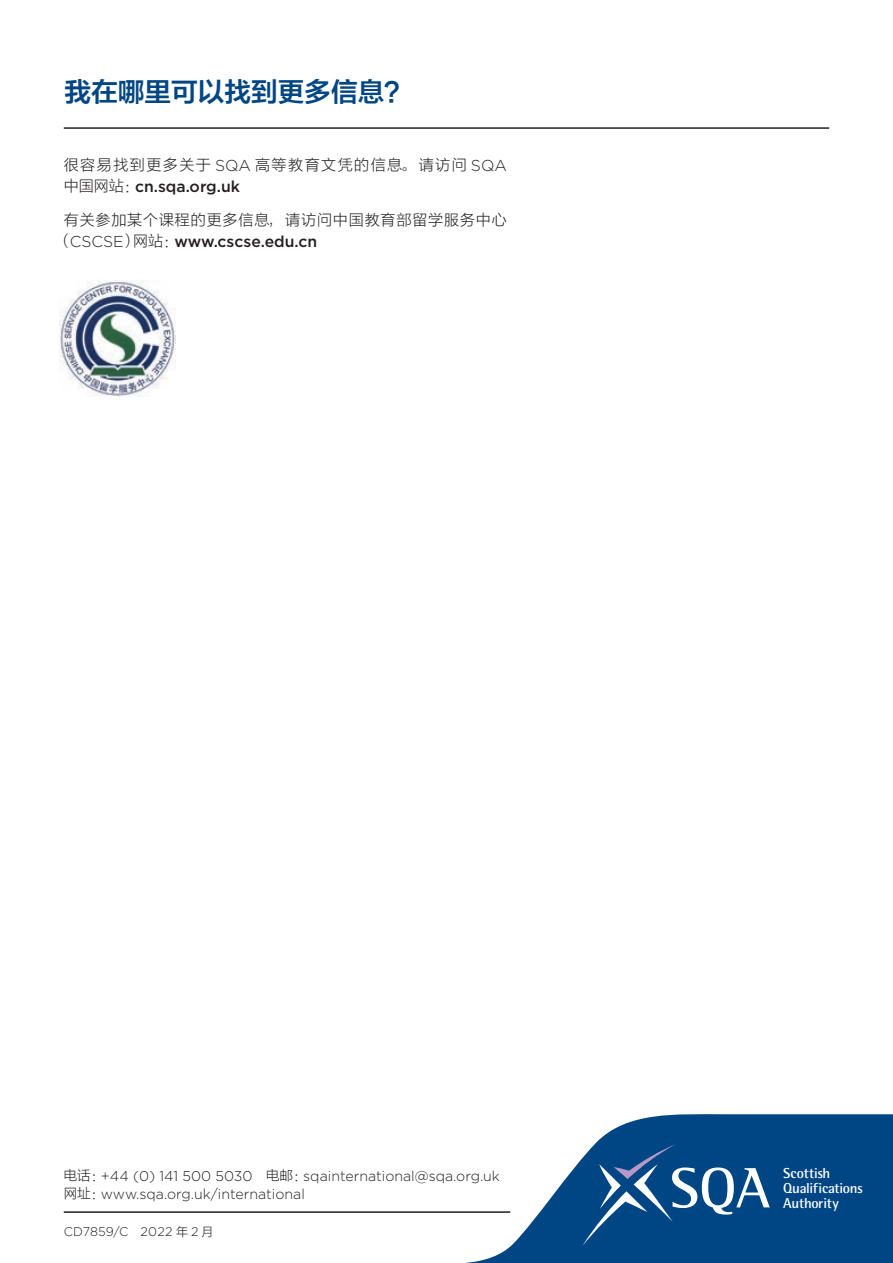
<style>
.page{position:relative;width:893px;height:1263px;background:#fff}
.page>*{position:absolute;margin:0;border:0;box-sizing:border-box;transform-origin:0 0}
.t1{font:26.7px "WA Lan Ting Hei DB1 GBK";color:#004684}
.t2{font:500 15.75px "Gotham";color:#231f20}
.t3{font:15px "WA Lan Ting Hei EL GBK";letter-spacing:.1em;color:#231f20}
.t4{font:15px "WA Lan Ting Hei EL GBK";letter-spacing:.06em;color:#231f20}
.t5{font:700 14.4px/14.5px "Rotis Semi Sans";letter-spacing:-.01em;color:#fff}
.t6{font:300 14.1px/18px "Gotham";color:#231f20}
.t7{font:300 12.6px "Gotham";letter-spacing:.01em;color:#231f20}
.s1{font-family:"Gotham";font-weight:300;font-size:15.75px}
.s2{font-family:"WA Lan Ting Hei EL GBK";font-weight:400;font-size:15px}
.s3{font-weight:300}
.s4{font-family:"WA Lan Ting Hei EL GBK";font-weight:400;font-size:13.5px}
.s5{font-family:"WA Lan Ting Hei EL GBK";font-weight:400;font-size:12px}
</style>
<div class="page">
<img style="left:60px;top:280px;width:115px;height:116px">
<hr style="left:64px;top:127px;width:765px;height:2px;background:#231f20">
<hr style="left:64px;top:1211px;width:446px;height:2px;background:#231f20">
<svg style="left:416px;top:1114px;width:477px;height:149px;fill:#004684"></svg>
<svg style="left:582px;top:1144px;width:188px;height:102px"></svg>
<h1 class="t1" style="left:64px;top:77px;width:348px">我在哪里可以找到更多信息？</h1>
<p class="t3" style="left:64px;top:157px;width:445px">很容易找到更多关于 <span class="s1">SQA</span> 高等教育文凭的信息。请访问 <span class="s1">SQA</span></p>
<p class="t2" style="left:64px;top:177px;width:178px"><span class="s2">中国网站：</span>cn.sqa.org.uk</p>
<p class="t4" style="left:64px;top:211px;width:445px">有关参加某个课程的更多信息，请访问中国教育部留学服务中心</p>
<p class="t2" style="left:55px;top:232px;width:264px"><span class="s2">（</span><span class="s3">CSCSE</span><span class="s2">）网站：</span>www.cscse.edu.cn</p>
<p class="t6" style="left:64px;top:1166px;width:438px"><span class="s4">电话：</span>+44 (0) 141 500 5030 <span class="s4">电邮：</span>sqainternational@sqa.org.uk<span class="s4">网址：</span>www.sqa.org.uk/international</p>
<p class="t5" style="left:783px;top:1166px;width:82px">Scottish<br>Qualifications<br>Authority</p>
<p class="t7" style="left:64px;top:1225px;width:151px">CD7859/C 2022 <span class="s5">年</span> 2 <span class="s5">月</span></p>
</div>
